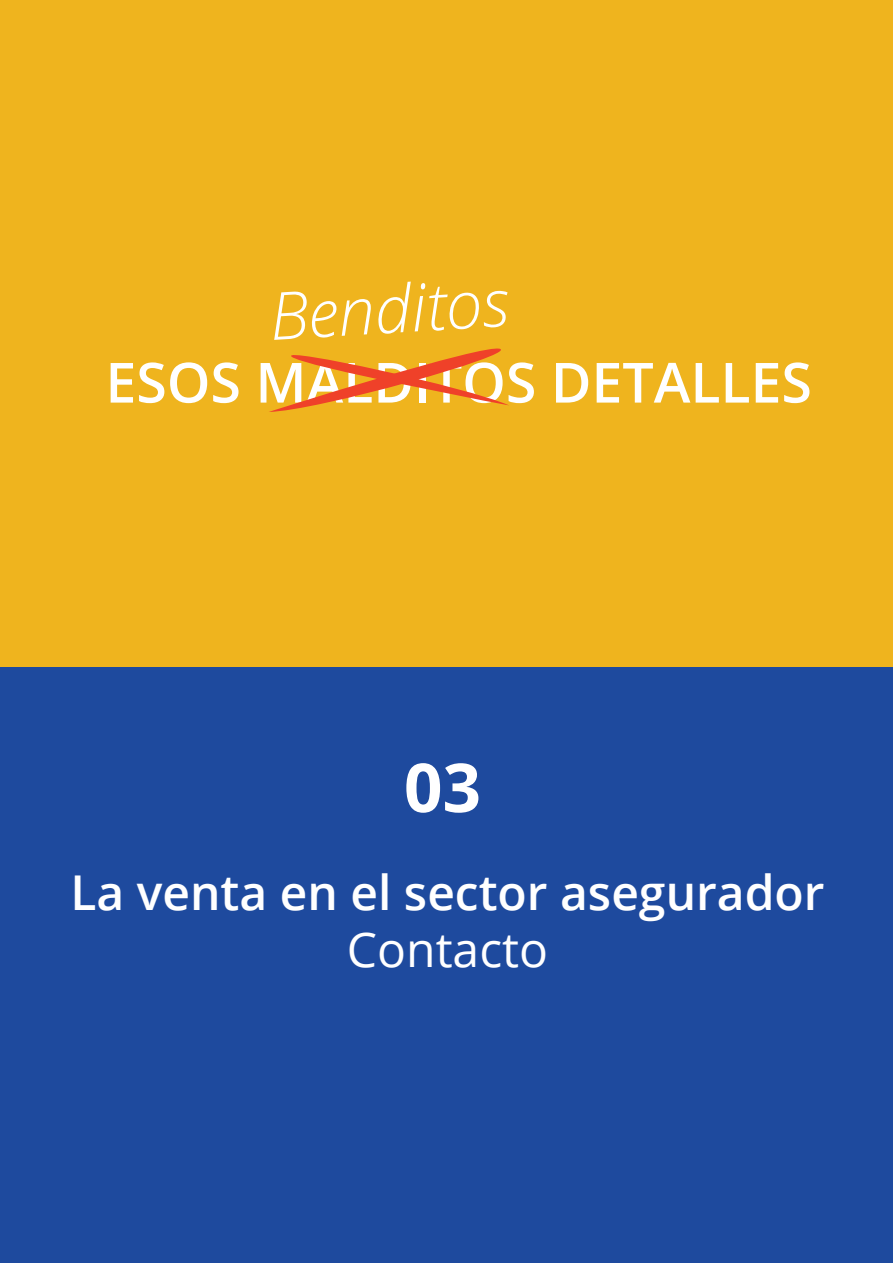
<style>
.page{position:relative;width:893px;height:1263px;background:#fff}
.page>*{position:absolute;margin:0;border:0;box-sizing:border-box;transform-origin:0 0}
.t1{font:700 67.5px "Open Sans";color:#fff}
.t2{font:italic 300 65.85px "Open Sans";color:#fff}
.t3{font:600 55.5px "Open Sans";color:#fff}
.t4{font:600 48px "Open Sans";color:#fff}
.t5{font:48px "Open Sans";color:#fff}
</style>
<div class="page">
<div style="left:0;top:0;width:893px;height:667px;background:#efb41e"></div>
<div style="left:0;top:667px;width:893px;height:596px;background:#1e4a9e"></div>
<svg style="left:269px;top:348px;width:240px;height:64px"></svg>
<p class="t2" style="left:267px;top:270px;width:241px;rotate:-3deg">Benditos</p>
<p class="t3" style="left:105px;top:344px;width:708px">ESOS MALDITOS DETALLES</p>
<p class="t1" style="left:404px;top:740px;width:79px">03</p>
<p class="t4" style="left:70px;top:859px;width:756px">La venta en el sector asegurador</p>
<p class="t5" style="left:347px;top:916px;width:203px">Contacto</p>
</div>
